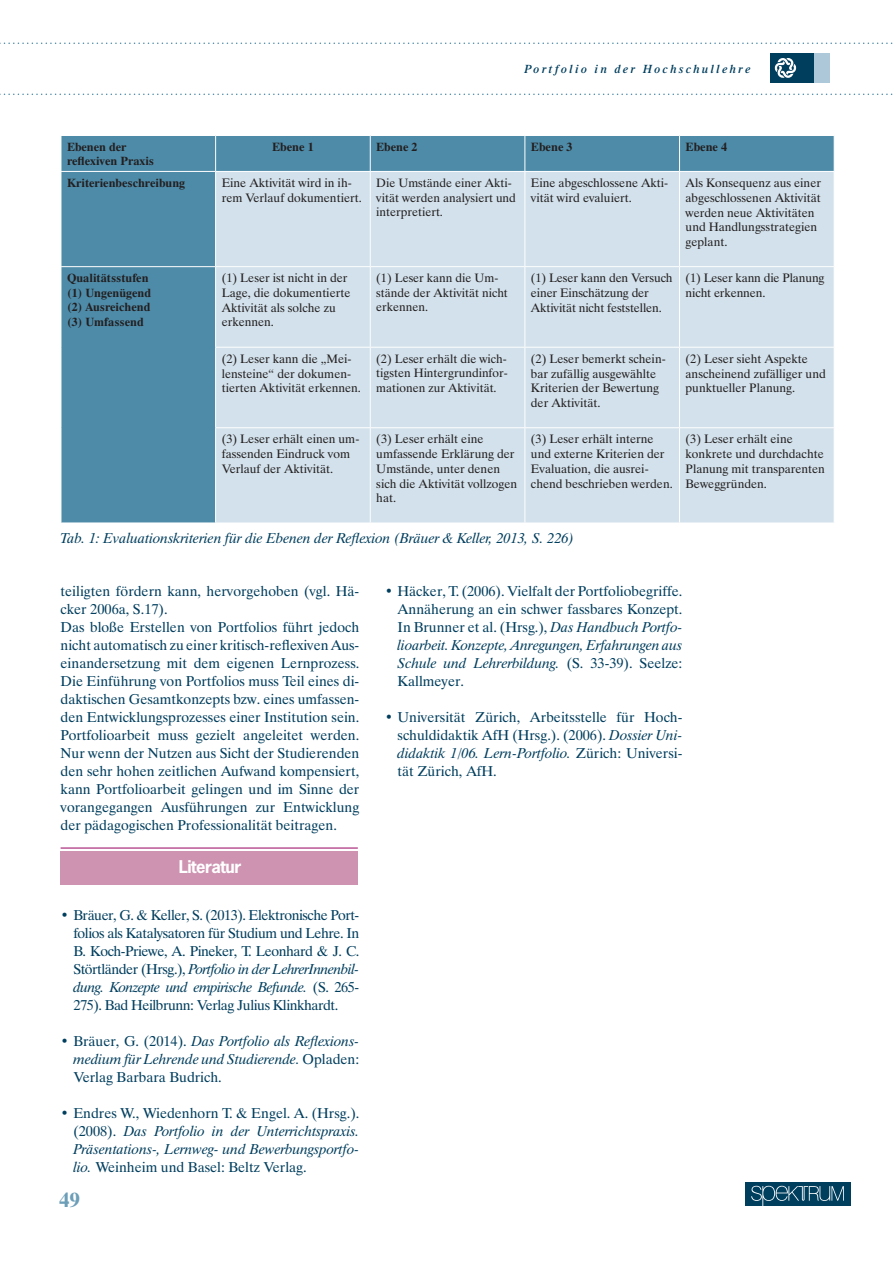
<style>
.page{position:relative;width:893px;height:1263px;background:#fff}
.page>*{position:absolute;margin:0;border:0;box-sizing:border-box;transform-origin:0 0}
.t1{font:700 21px "Dutch 801 BT";color:#6c9eb8}
.t2{font:700 16.5px "News Gothic Std";letter-spacing:-.03em;color:#fff}
.t3{font:14.25px/18px "Dutch 801 BT";color:#003e5e;text-align:justify}
.t4{font:italic 14.25px/18px "Dutch 801 BT";color:#003e5e;text-align:justify}
.t5{font:12.3px/14.7px "Dutch 801 BT";color:#231f20}
.t6{font:700 12.3px "Dutch 801 BT";color:#231f20}
.t7{font:12.15px/14.5px "Dutch 801 BT";color:#231f20}
.t8{font:700 12.15px/14.5px "Dutch 801 BT";color:#231f20}
.t9{font:italic 600 12px "Dutch 801 BT";letter-spacing:.2em;color:#003e5e}
.s1{font-style:italic}
.s2{font-style:normal}
</style>
<div class="page">
<div style="left:745px;top:1182px;width:106px;height:24px;background:#003e5e"></div>
<svg style="left:751px;top:1186px;width:93px;height:20px"></svg>
<svg style="left:0;top:43px;width:893px;height:1px"></svg>
<svg style="left:0;top:94px;width:893px;height:1px"></svg>
<div style="left:770px;top:53px;width:44px;height:30px;background:#003e5e"></div>
<svg style="left:775px;top:58px;width:21px;height:20px"></svg>
<div style="left:814px;top:53px;width:15px;height:30px;background:#adc8d8"></div>
<div style="left:62px;top:136px;width:772px;height:387px;background:#4d8ba8"></div>
<div style="left:216px;top:172px;width:618px;height:351px;background:#d2e1eb"></div>
<hr style="left:215px;top:136px;width:1px;height:35px;background:#fff">
<hr style="left:370px;top:136px;width:1px;height:35px;background:#fff">
<hr style="left:524px;top:136px;width:1px;height:35px;background:#fff">
<hr style="left:679px;top:136px;width:1px;height:35px;background:#fff">
<hr style="left:61px;top:171px;width:155px;height:1px;background:#fff">
<hr style="left:216px;top:171px;width:154px;height:1px;background:#fff">
<hr style="left:215px;top:172px;width:1px;height:94px;background:#fff">
<hr style="left:370px;top:171px;width:155px;height:1px;background:#fff">
<hr style="left:370px;top:172px;width:1px;height:94px;background:#fff">
<hr style="left:525px;top:171px;width:154px;height:1px;background:#fff">
<hr style="left:524px;top:172px;width:1px;height:94px;background:#fff">
<hr style="left:679px;top:171px;width:155px;height:1px;background:#fff">
<hr style="left:679px;top:172px;width:1px;height:94px;background:#fff">
<hr style="left:61px;top:266px;width:155px;height:1px;background:#fff">
<hr style="left:216px;top:266px;width:154px;height:1px;background:#fff">
<hr style="left:215px;top:267px;width:1px;height:80px;background:#fff">
<hr style="left:370px;top:266px;width:155px;height:1px;background:#fff">
<hr style="left:370px;top:267px;width:1px;height:80px;background:#fff">
<hr style="left:525px;top:266px;width:154px;height:1px;background:#fff">
<hr style="left:524px;top:267px;width:1px;height:80px;background:#fff">
<hr style="left:679px;top:266px;width:155px;height:1px;background:#fff">
<hr style="left:679px;top:267px;width:1px;height:80px;background:#fff">
<hr style="left:215px;top:347px;width:155px;height:1px;background:#fff">
<hr style="left:215px;top:348px;width:1px;height:79px;background:#fff">
<hr style="left:370px;top:347px;width:155px;height:1px;background:#fff">
<hr style="left:370px;top:348px;width:1px;height:79px;background:#fff">
<hr style="left:525px;top:347px;width:154px;height:1px;background:#fff">
<hr style="left:524px;top:348px;width:1px;height:79px;background:#fff">
<hr style="left:679px;top:347px;width:155px;height:1px;background:#fff">
<hr style="left:679px;top:348px;width:1px;height:79px;background:#fff">
<hr style="left:215px;top:427px;width:155px;height:1px;background:#fff">
<hr style="left:215px;top:428px;width:1px;height:95px;background:#fff">
<hr style="left:370px;top:427px;width:155px;height:1px;background:#fff">
<hr style="left:370px;top:428px;width:1px;height:95px;background:#fff">
<hr style="left:525px;top:427px;width:154px;height:1px;background:#fff">
<hr style="left:524px;top:428px;width:1px;height:95px;background:#fff">
<hr style="left:679px;top:427px;width:155px;height:1px;background:#fff">
<hr style="left:679px;top:428px;width:1px;height:95px;background:#fff">
<div style="left:61px;top:852px;width:297px;height:33px;background:#ce93b1"></div>
<hr style="left:61px;top:848px;width:297px;height:1px;background:#97015e">
<p class="t9" style="left:525px;top:61px;width:227px">Portfolio in der Hochschullehre</p>
<p class="t8" style="left:67px;top:139px;width:89px">Ebenen der reflexiven Praxis</p>
<p class="t6" style="left:272px;top:139px;width:43px">Ebene 1</p>
<p class="t8" style="left:376px;top:139px;width:43px">Ebene 2</p>
<p class="t6" style="left:531px;top:139px;width:43px">Ebene 3</p>
<p class="t6" style="left:686px;top:139px;width:43px">Ebene 4</p>
<p class="t8" style="left:67px;top:175px;width:120px">Kriterienbeschreibung</p>
<p class="t5" style="left:222px;top:175px;width:142px">Eine Aktivität wird in ih&shy;rem Verlauf dokumentiert.</p>
<p class="t7" style="left:376px;top:175px;width:141px">Die Umstände einer Akti&shy;vität werden analysiert und interpretiert.</p>
<p class="t5" style="left:531px;top:175px;width:139px">Eine abgeschlossene Akti&shy;vität wird evaluiert.</p>
<p class="t5" style="left:686px;top:175px;width:137px">Als Konsequenz aus einer abgeschlossenen Aktivität werden neue Aktivitäten und Handlungsstrategien geplant.</p>
<p class="t8" style="left:67px;top:270px;width:85px">Qualitätsstufen (1) Ungenügend (2) Ausreichend (3) Umfassend</p>
<p class="t5" style="left:222px;top:271px;width:130px">(1) Leser ist nicht in der<br>Lage, die dokumentierte<br>Aktivität als solche zu erkennen.</p>
<p class="t7" style="left:376px;top:271px;width:133px">(1) Leser kann die Um&shy;stände der Aktivität nicht erkennen.</p>
<p class="t5" style="left:531px;top:271px;width:143px">(1) Leser kann den Versuch einer Einschätzung der<br>Aktivität nicht feststellen.</p>
<p class="t5" style="left:686px;top:271px;width:140px">(1) Leser kann die Planung nicht erkennen.</p>
<p class="t5" style="left:222px;top:351px;width:141px">(2) Leser kann die „Mei&shy;lensteine“ der dokumen&shy;tierten Aktivität erkennen.</p>
<p class="t7" style="left:376px;top:351px;width:133px;text-align:justify">(2) Leser erhält die wich&shy;tigsten Hintergrundinfor&shy;mationen zur Aktivität.</p>
<p class="t5" style="left:531px;top:351px;width:136px">(2) Leser bemerkt schein&shy;bar zufällig ausgewählte<br>Kriterien der Bewertung der Aktivität.</p>
<p class="t5" style="left:686px;top:351px;width:142px">(2) Leser sieht Aspekte anscheinend zufälliger und punktueller Planung.</p>
<p class="t5" style="left:222px;top:432px;width:139px">(3) Leser erhält einen um&shy;fassenden Eindruck vom<br>Verlauf der Aktivität.</p>
<p class="t5" style="left:376px;top:432px;width:143px">(3) Leser erhält eine umfassende Erklärung der<br>Umstände, unter denen sich die Aktivität vollzogen hat.</p>
<p class="t5" style="left:531px;top:432px;width:143px">(3) Leser erhält interne und externe Kriterien der<br>Evaluation, die ausrei&shy;chend beschrieben werden.</p>
<p class="t5" style="left:686px;top:432px;width:141px">(3) Leser erhält eine konkrete und durchdachte<br>Planung mit transparenten<br>Beweggründen.</p>
<p class="t4" style="left:60px;top:529px;width:515px">Tab. 1: Evaluationskriterien für die Ebenen der Reflexion (Bräuer &amp; Keller, 2013, S. 226)</p>
<p class="t3" style="left:61px;top:582px;width:300px;text-align:left">teiligten fördern kann, hervorgehoben (vgl. Hä&shy;cker 2006a, S.17).<br>Das bloße Erstellen von Portfolios führt jedoch nicht automatisch zu einer kritisch-reflexiven Aus&shy;einandersetzung mit dem eigenen Lernprozess.<br>Die Einführung von Portfolios muss Teil eines di&shy;daktischen Gesamtkonzepts bzw. eines umfassen&shy;den Entwicklungsprozesses einer Institution sein.<br>Portfolioarbeit muss gezielt angeleitet werden.<br>Nur wenn der Nutzen aus Sicht der Studierenden den sehr hohen zeitlichen Aufwand kompensiert, kann Portfolioarbeit gelingen und im Sinne der vorangegangen Ausführungen zur Entwicklung der pädagogischen Professionalität beitragen.</p>
<p class="t3" style="left:398px;top:582px;width:286px;text-indent:-13px">• Häcker, T. (2006). Vielfalt der Portfoliobegriffe.<br>Annäherung an ein schwer fassbares Konzept.<br>In Brunner et al. (Hrsg.), <span class="s1">Das Handbuch Portfo&shy;lioarbeit. Konzepte, Anregungen, Erfahrungen aus Schule und Lehrerbildung.</span> (S. 33-39). Seelze:<br>Kallmeyer.</p>
<p class="t3" style="left:398px;top:708px;width:286px;text-indent:-13px">• Universität Zürich, Arbeitsstelle für Hoch&shy;schuldidaktik AfH (Hrsg.). (2006). <span class="s1">Dossier Uni&shy;didaktik 1/06. Lern-Portfolio.</span> Zürich: Universi&shy;tät Zürich, AfH.</p>
<p class="t2" style="left:179px;top:856px;width:64px">Literatur</p>
<p class="t3" style="left:73px;top:905px;width:287px;text-indent:-13px">• Bräuer, G. &amp; Keller, S. (2013). Elektronische Port&shy;folios als Katalysatoren für Studium und Lehre. In B. Koch-Priewe, A. Pineker, T. Leonhard &amp; J. C.<br>Störtländer (Hrsg.), <span class="s1">Portfolio in der LehrerInnenbil&shy;dung. Konzepte und empirische Befunde.</span> (S. 265- 275). Bad Heilbrunn: Verlag Julius Klinkhardt.</p>
<p class="t4" style="left:73px;top:1031px;width:287px;text-indent:-13px"><span class="s2">• Bräuer, G. (2014).</span> Das Portfolio als Reflexions&shy;medium für Lehrende und Studierende. <span class="s2">Opladen:<br>Verlag Barbara Budrich.</span></p>
<p class="t4" style="left:73px;top:1103px;width:287px;text-indent:-13px"><span class="s2">• Endres W., Wiedenhorn T. &amp; Engel. A. (Hrsg.). (2008).</span> Das Portfolio in der Unterrichtspraxis.<br>Präsentations-, Lernweg- und Bewerbungsportfo&shy;lio. <span class="s2">Weinheim und Basel: Beltz Verlag.</span></p>
<h1 class="t1" style="left:59px;top:1187px;width:22px">49</h1>
</div>
